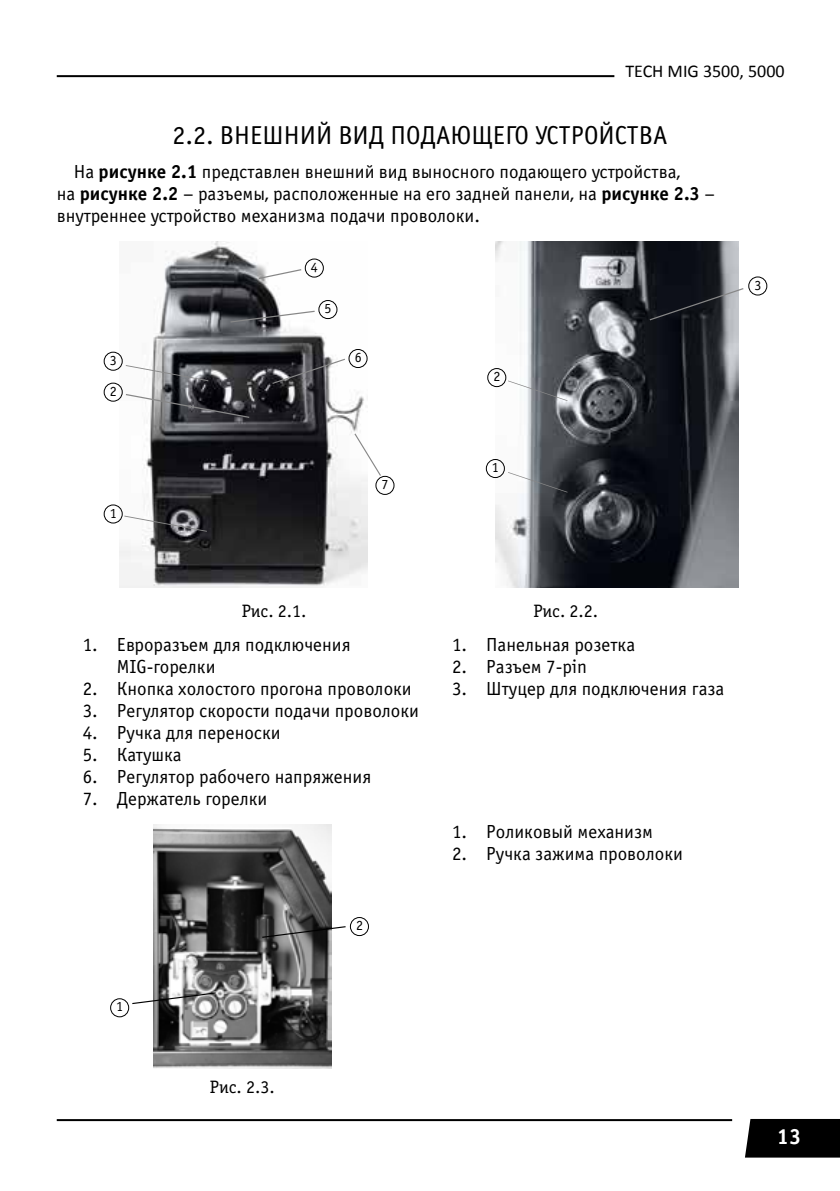
<style>
.page{position:relative;width:840px;height:1191px;background:#fff}
.page>*{position:absolute;margin:0;border:0;box-sizing:border-box;transform-origin:0 0}
.t1{font:26px "Officina Sans C";color:#000}
.t2{font:700 22px "Officina Serif C";color:#fff}
.t3{font:19px/22px "Officina Sans C";color:#000}
.t4{font:18px "Officina Serif C";color:#000}
.t5{font:18px "Calibri";color:#000}
.t6{font:14px "Officina Sans C";color:#000}
.s1{font-weight:700}
</style>
<div class="page">
<div style="left:745px;top:1119px;width:94px;height:38px;background:#000"></div>
<hr style="left:57px;top:1119px;width:674px;height:2px;background:#000">
<hr style="left:57px;top:75px;width:557px;height:2px;background:#000">
<img style="left:119px;top:242px;width:248px;height:345px">
<img style="left:495px;top:242px;width:243px;height:345px">
<img style="left:153px;top:824px;width:178px;height:245px">
<svg style="left:230px;top:311px;width:84px;height:11px"></svg>
<svg style="left:132px;top:992px;width:83px;height:12px"></svg>
<svg style="left:262px;top:926px;width:83px;height:12px"></svg>
<svg style="left:126px;top:394px;width:123px;height:24px"></svg>
<svg style="left:124px;top:515px;width:83px;height:17px"></svg>
<svg style="left:126px;top:365px;width:82px;height:16px"></svg>
<svg style="left:649px;top:288px;width:94px;height:32px"></svg>
<svg style="left:507px;top:380px;width:60px;height:21px"></svg>
<svg style="left:507px;top:472px;width:60px;height:20px"></svg>
<svg style="left:272px;top:359px;width:73px;height:25px"></svg>
<svg style="left:354px;top:433px;width:27px;height:43px"></svg>
<svg style="left:258px;top:269px;width:43px;height:10px"></svg>
<div style="left:304px;top:258px;width:20px;height:19px;border:1px solid #000;border-radius:50%"></div>
<div style="left:110px;top:998px;width:19px;height:19px;border:1px solid #000;border-radius:50%"></div>
<div style="left:350px;top:917px;width:19px;height:19px;border:1px solid #000;border-radius:50%"></div>
<div style="left:747px;top:276px;width:19px;height:19px;border:1px solid #000;border-radius:50%"></div>
<div style="left:487px;top:368px;width:19px;height:19px;border:1px solid #000;border-radius:50%"></div>
<div style="left:485px;top:459px;width:19px;height:19px;border:1px solid #000;border-radius:50%"></div>
<div style="left:318px;top:300px;width:19px;height:19px;border:1px solid #000;border-radius:50%"></div>
<div style="left:348px;top:349px;width:19px;height:19px;border:1px solid #000;border-radius:50%"></div>
<div style="left:104px;top:382px;width:19px;height:20px;border:1px solid #000;border-radius:50%"></div>
<div style="left:104px;top:352px;width:19px;height:19px;border:1px solid #000;border-radius:50%"></div>
<div style="left:104px;top:504px;width:19px;height:19px;border:1px solid #000;border-radius:50%"></div>
<div style="left:375px;top:476px;width:19px;height:19px;border:1px solid #000;border-radius:50%"></div>
<p class="t5" style="left:625px;top:60px;width:161px">TECH MIG 3500, 5000</p>
<h1 class="t1" style="left:172px;top:121px;width:496px">2.2. ВНЕШНИЙ ВИД ПОДАЮЩЕГО УСТРОЙСТВА</h1>
<p class="t3" style="left:57px;top:161px;width:659px;text-indent:17px">На <span class="s1">рисунке 2.1</span> представлен внешний вид выносного подающего устройства,<br>на <span class="s1">рисунке 2.2</span> – разъемы, расположенные на его задней панели, на <span class="s1">рисунке 2.3</span> – внутреннее устройство механизма подачи проволоки.</p>
<p class="t6" style="left:110px;top:352px;width:8px">3</p>
<p class="t6" style="left:110px;top:383px;width:8px">2</p>
<p class="t6" style="left:110px;top:505px;width:8px">1</p>
<p class="t6" style="left:311px;top:259px;width:8px">4</p>
<p class="t6" style="left:324px;top:301px;width:8px">5</p>
<p class="t6" style="left:354px;top:350px;width:8px">6</p>
<p class="t6" style="left:381px;top:476px;width:8px">7</p>
<p class="t6" style="left:493px;top:369px;width:8px">2</p>
<p class="t6" style="left:491px;top:460px;width:8px">1</p>
<p class="t6" style="left:754px;top:277px;width:8px">3</p>
<p class="t4" style="left:241px;top:601px;width:66px">Рис. 2.1.</p>
<p class="t4" style="left:533px;top:601px;width:66px">Рис. 2.2.</p>
<p class="t3" style="left:117px;top:634px;width:235px;text-indent:-34px">1. Евроразъем для подключения<br>MIG‑горелки</p>
<p class="t3" style="left:83px;top:678px;width:330px">2. Кнопка холостого прогона проволоки</p>
<p class="t3" style="left:83px;top:700px;width:337px">3. Регулятор скорости подачи проволоки</p>
<p class="t3" style="left:83px;top:722px;width:199px">4. Ручка для переноски</p>
<p class="t3" style="left:83px;top:744px;width:100px">5. Катушка</p>
<p class="t3" style="left:83px;top:766px;width:290px">6. Регулятор рабочего напряжения</p>
<p class="t3" style="left:83px;top:788px;width:186px">7. Держатель горелки</p>
<p class="t3" style="left:452px;top:634px;width:184px">1. Панельная розетка</p>
<p class="t3" style="left:452px;top:656px;width:136px">2. Разъем 7-pin</p>
<p class="t3" style="left:452px;top:678px;width:274px">3. Штуцер для подключения газа</p>
<p class="t6" style="left:116px;top:999px;width:8px">1</p>
<p class="t4" style="left:210px;top:1077px;width:66px">Рис. 2.3.</p>
<p class="t6" style="left:356px;top:917px;width:8px">2</p>
<p class="t3" style="left:452px;top:821px;width:202px">1. Роликовый механизм</p>
<p class="t3" style="left:452px;top:843px;width:232px">2. Ручка зажима проволоки</p>
<p class="t2" style="left:776px;top:1124px;width:26px">13</p>
</div>
